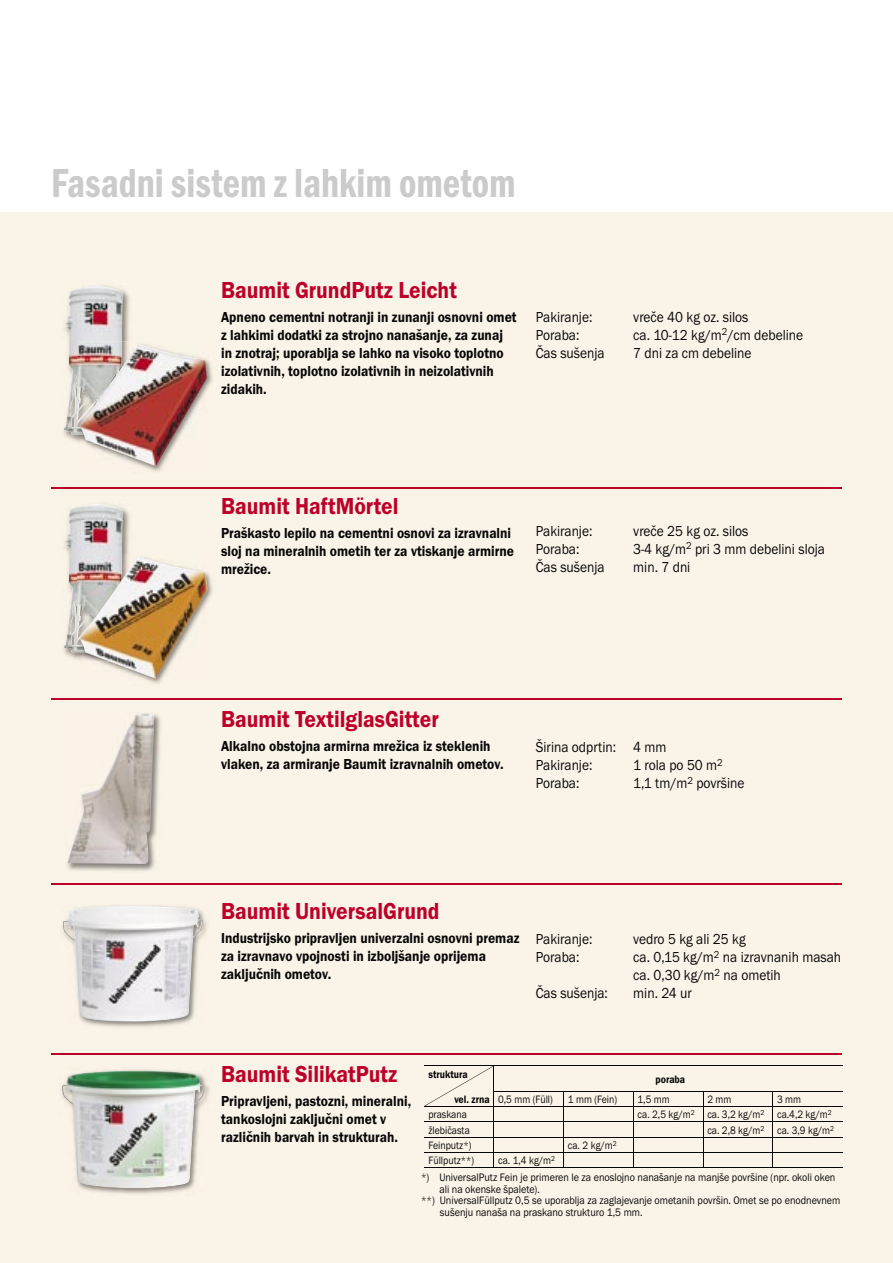
<style>
.page{position:relative;width:893px;height:1263px;background:#fff}
.page>*{position:absolute;margin:0;border:0;box-sizing:border-box;transform-origin:0 0}
.t1{font:600 condensed 42px "Franklin Got Itc TEE";color:#cbcbcc;scale:.9 1}
.t2{font:600 24px "Franklin Got Itc TEE";color:#bd0029;scale:.9 1}
.t3{font:600 15px/18px "Franklin Got Itc TEE";color:#080707;scale:.9 1}
.t4{font:15px/18px "Franklin Got Itc TEE";color:#080707;scale:.9 1}
.t5{font:11.25px "Franklin Got Itc TEE";color:#080707;scale:.9 1}
.t6{font:11.1px "Franklin Got Itc TEE";color:#080707;scale:.88 1}
.t7{font:600 11.1px "Franklin Got Itc TEE";color:#080707;scale:.88 1}
</style>
<div class="page">
<div style="left:0;top:212px;width:893px;height:1051px;background:#faf4e8"></div>
<img style="left:63px;top:290px;width:67px;height:152px">
<img style="left:64px;top:285px;width:59px;height:150px">
<hr style="left:51px;top:488px;width:791px;height:1px;background:#bd0029">
<hr style="left:51px;top:699px;width:791px;height:1px;background:#bd0029">
<hr style="left:51px;top:884px;width:791px;height:1px;background:#bd0029">
<hr style="left:51px;top:1054px;width:791px;height:1px;background:#bd0029">
<img style="left:63px;top:508px;width:67px;height:152px">
<img style="left:64px;top:503px;width:59px;height:149px">
<img style="left:67px;top:714px;width:94px;height:157px">
<img style="left:67px;top:713px;width:87px;height:151px">
<img style="left:62px;top:905px;width:145px;height:122px">
<img style="left:63px;top:906px;width:140px;height:116px">
<img style="left:61px;top:1069px;width:149px;height:125px">
<img style="left:62px;top:1071px;width:143px;height:117px">
<img style="left:142px;top:360px;width:71px;height:112px">
<img style="left:77px;top:341px;width:51px;height:94px">
<img style="left:80px;top:344px;width:128px;height:122px">
<img style="left:144px;top:573px;width:69px;height:111px">
<img style="left:77px;top:554px;width:51px;height:98px">
<img style="left:80px;top:557px;width:128px;height:122px">
<hr style="left:424px;top:1065px;width:70px;height:1px;background:#080707">
<hr style="left:494px;top:1065px;width:70px;height:1px;background:#080707">
<hr style="left:564px;top:1065px;width:69px;height:1px;background:#080707">
<hr style="left:633px;top:1065px;width:70px;height:1px;background:#080707">
<hr style="left:703px;top:1065px;width:70px;height:1px;background:#080707">
<hr style="left:773px;top:1065px;width:70px;height:1px;background:#080707">
<hr style="left:494px;top:1091px;width:70px;height:1px;background:#080707">
<hr style="left:564px;top:1091px;width:69px;height:1px;background:#080707">
<hr style="left:633px;top:1091px;width:70px;height:1px;background:#080707">
<hr style="left:703px;top:1091px;width:70px;height:1px;background:#080707">
<hr style="left:773px;top:1091px;width:70px;height:1px;background:#080707">
<hr style="left:494px;top:1106px;width:70px;height:1px;background:#080707">
<hr style="left:564px;top:1106px;width:69px;height:1px;background:#080707">
<hr style="left:633px;top:1106px;width:70px;height:1px;background:#080707">
<hr style="left:703px;top:1106px;width:70px;height:1px;background:#080707">
<hr style="left:773px;top:1106px;width:70px;height:1px;background:#080707">
<hr style="left:494px;top:1121px;width:70px;height:1px;background:#080707">
<hr style="left:564px;top:1121px;width:69px;height:1px;background:#080707">
<hr style="left:633px;top:1121px;width:70px;height:1px;background:#080707">
<hr style="left:703px;top:1121px;width:70px;height:1px;background:#080707">
<hr style="left:773px;top:1121px;width:70px;height:1px;background:#080707">
<hr style="left:494px;top:1137px;width:70px;height:1px;background:#080707">
<hr style="left:564px;top:1137px;width:69px;height:1px;background:#080707">
<hr style="left:633px;top:1137px;width:70px;height:1px;background:#080707">
<hr style="left:703px;top:1137px;width:70px;height:1px;background:#080707">
<hr style="left:773px;top:1137px;width:70px;height:1px;background:#080707">
<hr style="left:494px;top:1152px;width:70px;height:1px;background:#080707">
<hr style="left:564px;top:1152px;width:69px;height:1px;background:#080707">
<svg style="left:563px;top:1092px;width:1px;height:75px"></svg>
<hr style="left:633px;top:1152px;width:70px;height:1px;background:#080707">
<svg style="left:633px;top:1092px;width:1px;height:75px"></svg>
<hr style="left:703px;top:1152px;width:70px;height:1px;background:#080707">
<svg style="left:703px;top:1092px;width:1px;height:75px"></svg>
<hr style="left:773px;top:1152px;width:70px;height:1px;background:#080707">
<hr style="left:424px;top:1167px;width:70px;height:1px;background:#080707">
<hr style="left:494px;top:1167px;width:70px;height:1px;background:#080707">
<hr style="left:564px;top:1167px;width:69px;height:1px;background:#080707">
<hr style="left:633px;top:1167px;width:70px;height:1px;background:#080707">
<hr style="left:703px;top:1167px;width:70px;height:1px;background:#080707">
<hr style="left:773px;top:1167px;width:70px;height:1px;background:#080707">
<svg style="left:424px;top:1066px;width:70px;height:101px"></svg>
<h1 class="t1" style="left:51px;top:159px;width:518px">Fasadni sistem z lahkim ometom</h1>
<h2 class="t2" style="left:221px;top:277px;width:264px">Baumit GrundPutz Leicht</h2>
<p class="t3" style="left:221px;top:308px;width:330px">Apneno cementni notranji in zunanji osnovni omet z lahkimi dodatki za strojno nanašanje, za zunaj in znotraj; uporablja se lahko na visoko toplotno izolativnih, toplotno izolativnih in neizolativnih zidakih.</p>
<p class="t4" style="left:536px;top:308px;width:64px">Pakiranje:</p>
<p class="t4" style="left:633px;top:308px;width:130px">vreče 40 kg oz. silos</p>
<p class="t4" style="left:536px;top:326px;width:50px">Poraba:</p>
<p class="t4" style="left:633px;top:326px;width:190px">ca. 10-12 kg/m<sup>2</sup>/cm debeline</p>
<p class="t4" style="left:536px;top:344px;width:78px">Čas sušenja</p>
<p class="t4" style="left:633px;top:344px;width:133px">7 dni za cm debeline</p>
<h2 class="t2" style="left:221px;top:492px;width:199px">Baumit HaftMörtel</h2>
<p class="t3" style="left:221px;top:524px;width:327px">Praškasto lepilo na cementni osnovi za izravnalni sloj na mineralnih ometih ter za vtiskanje armirne mrežice.</p>
<p class="t4" style="left:536px;top:522px;width:64px">Pakiranje:</p>
<p class="t4" style="left:633px;top:522px;width:130px">vreče 25 kg oz. silos</p>
<p class="t4" style="left:536px;top:540px;width:50px">Poraba:</p>
<p class="t4" style="left:633px;top:540px;width:214px">3-4 kg/m<sup>2</sup> pri 3 mm debelini sloja</p>
<p class="t4" style="left:536px;top:558px;width:78px">Čas sušenja</p>
<p class="t4" style="left:633px;top:558px;width:65px">min. 7 dni</p>
<h2 class="t2" style="left:221px;top:706px;width:243px">Baumit TextilglasGitter</h2>
<p class="t3" style="left:221px;top:737px;width:315px">Alkalno obstojna armirna mrežica iz steklenih vlaken, za armiranje Baumit izravnalnih ometov.</p>
<p class="t4" style="left:536px;top:738px;width:147px">Širina odprtin: 4 mm<br>Pakiranje:</p>
<p class="t4" style="left:633px;top:756px;width:101px">1 rola po 50 m<sup>2</sup></p>
<p class="t4" style="left:536px;top:774px;width:50px">Poraba:</p>
<p class="t4" style="left:633px;top:774px;width:125px">1,1 tm/m<sup>2</sup> površine</p>
<h2 class="t2" style="left:221px;top:898px;width:244px">Baumit UniversalGrund</h2>
<p class="t3" style="left:221px;top:929px;width:333px">Industrijsko pripravljen univerzalni osnovni premaz za izravnavo vpojnosti in izboljšanje oprijema zaključnih ometov.</p>
<p class="t4" style="left:536px;top:930px;width:64px">Pakiranje:</p>
<p class="t4" style="left:633px;top:930px;width:126px">vedro 5 kg ali 25 kg</p>
<p class="t4" style="left:536px;top:948px;width:50px">Poraba:</p>
<p class="t4" style="left:633px;top:948px;width:232px">ca. 0,15 kg/m<sup>2</sup> na izravnanih masah ca. 0,30 kg/m<sup>2</sup> na ometih</p>
<p class="t4" style="left:536px;top:984px;width:82px">Čas sušenja:</p>
<p class="t4" style="left:633px;top:984px;width:67px">min. 24 ur</p>
<h2 class="t2" style="left:221px;top:1061px;width:197px">Baumit SilikatPutz</h2>
<p class="t3" style="left:221px;top:1092px;width:213px">Pripravljeni, pastozni, mineralni, tankoslojni zaključni omet v različnih barvah in strukturah.</p>
<p class="t7" style="left:428px;top:1067px;width:46px">struktura</p>
<p class="t7" style="left:454px;top:1093px;width:42px">vel. zrna</p>
<p class="t7" style="left:655px;top:1073px;width:35px">poraba</p>
<p class="t6" style="left:498px;top:1093px;width:64px">0,5 mm (Füll)</p>
<p class="t6" style="left:568px;top:1093px;width:57px">1 mm (Fein)</p>
<p class="t6" style="left:638px;top:1093px;width:38px">1,5 mm</p>
<p class="t6" style="left:707px;top:1093px;width:29px">2 mm</p>
<p class="t6" style="left:777px;top:1093px;width:29px">3 mm</p>
<p class="t6" style="left:428px;top:1108px;width:45px">praskana</p>
<p class="t6" style="left:638px;top:1108px;width:222px">ca. 2,5 kg/m<sup>2</sup> ca. 3,2 kg/m<sup>2</sup> ca.4,2 kg/m<sup>2</sup></p>
<p class="t6" style="left:428px;top:1124px;width:49px">žlebičasta</p>
<p class="t6" style="left:707px;top:1124px;width:145px">ca. 2,8 kg/m<sup>2</sup> ca. 3,9 kg/m<sup>2</sup></p>
<p class="t6" style="left:428px;top:1139px;width:50px">Feinputz*)</p>
<p class="t6" style="left:568px;top:1139px;width:57px">ca. 2 kg/m<sup>2</sup></p>
<p class="t6" style="left:428px;top:1154px;width:53px">Füllputz**)</p>
<p class="t6" style="left:498px;top:1154px;width:66px">ca. 1,4 kg/m<sup>2</sup></p>
<p class="t5" style="left:421px;top:1171px;width:462px">*) UniversalPutz Fein je primeren le za enoslojno nanašanje na manjše površine (npr. okoli oken</p>
<p class="t5" style="left:439px;top:1183px;width:113px">ali na okenske špalete).</p>
<p class="t5" style="left:421px;top:1194px;width:467px">**) UniversalFüllputz 0,5 se uporablja za zaglajevanje ometanih površin. Omet se po enodnevnem</p>
<p class="t5" style="left:440px;top:1206px;width:227px">sušenju nanaša na praskano strukturo 1,5 mm.</p>
</div>
